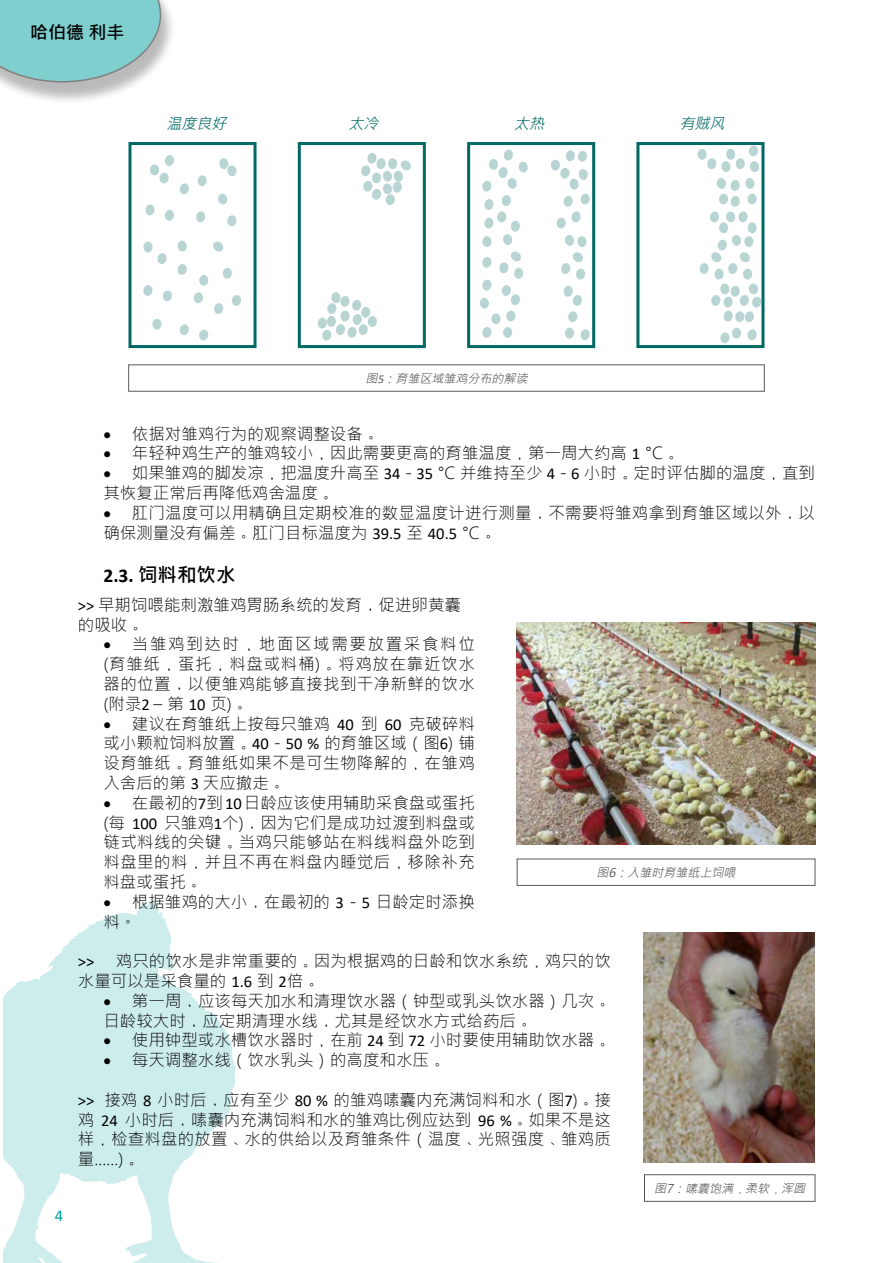
<style>
.page{position:relative;width:893px;height:1263px;background:#fff}
.page>*{position:absolute;margin:0;border:0;box-sizing:border-box;transform-origin:0 0}
.t1{font:19.5px "Microsoft Jheng Hei UI Bold";color:#000}
.t2{font:18px "Microsoft Jheng Hei UI Bold";color:#000}
.t3{font:16.5px/19.8px "Microsoft Jheng Hei UI Light";color:#000}
.t4{font:16.5px "Calibri";color:#000}
.t5{font:16.5px "Calibri";color:#009fa0}
.t6{font:italic 15px "Microsoft Jheng Hei UI Regular";color:#006963}
.t7{font:italic 12px "Microsoft Jheng Hei UI Regular";color:#5a5a59}
.s1{font-family:"Calibri"}
.s2{font-family:"Calibri";font-weight:700}
</style>
<div class="page">
<div style="left:0;top:0;width:176px;height:105px;background:#000;opacity:.55"></div>
<svg style="left:0;top:0;width:161px;height:83px;background:#8acccc"></svg>
<svg style="left:3px;top:731px;width:549px;height:532px"></svg>
<svg style="left:35px;top:1173px;width:117px;height:90px"></svg>
<div style="left:128px;top:142px;width:129px;height:206px;border:3px solid #006963"></div>
<svg style="left:150px;top:164px;width:9px;height:11px"></svg>
<svg style="left:179px;top:183px;width:10px;height:12px"></svg>
<svg style="left:165px;top:155px;width:9px;height:11px"></svg>
<svg style="left:197px;top:175px;width:10px;height:11px"></svg>
<svg style="left:159px;top:172px;width:10px;height:12px"></svg>
<svg style="left:145px;top:204px;width:10px;height:12px"></svg>
<svg style="left:165px;top:210px;width:9px;height:11px"></svg>
<svg style="left:196px;top:211px;width:10px;height:12px"></svg>
<div style="left:143px;top:242px;width:9px;height:10px;background:#b8d4d3;border-radius:50%"></div>
<svg style="left:177px;top:264px;width:10px;height:11px"></svg>
<svg style="left:177px;top:240px;width:10px;height:12px"></svg>
<svg style="left:213px;top:241px;width:11px;height:11px"></svg>
<svg style="left:157px;top:253px;width:10px;height:11px"></svg>
<svg style="left:143px;top:285px;width:10px;height:11px"></svg>
<svg style="left:162px;top:290px;width:10px;height:12px"></svg>
<div style="left:152px;top:319px;width:10px;height:11px;background:#b8d4d3;border-radius:50%"></div>
<svg style="left:214px;top:303px;width:10px;height:11px"></svg>
<div style="left:199px;top:275px;width:10px;height:11px;background:#b8d4d3;border-radius:50%"></div>
<svg style="left:232px;top:295px;width:9px;height:11px"></svg>
<svg style="left:194px;top:292px;width:9px;height:11px"></svg>
<svg style="left:179px;top:324px;width:10px;height:11px"></svg>
<svg style="left:199px;top:329px;width:10px;height:12px"></svg>
<svg style="left:223px;top:268px;width:9px;height:11px"></svg>
<svg style="left:227px;top:215px;width:10px;height:11px"></svg>
<svg style="left:218px;top:193px;width:10px;height:12px"></svg>
<svg style="left:219px;top:158px;width:18px;height:19px"></svg>
<div style="left:298px;top:142px;width:128px;height:206px;border:3px solid #006963"></div>
<svg style="left:368px;top:316px;width:9px;height:11px"></svg>
<svg style="left:317px;top:317px;width:10px;height:12px"></svg>
<svg style="left:322px;top:292px;width:46px;height:49px"></svg>
<div style="left:361px;top:307px;width:9px;height:11px;background:#b8d4d3;border-radius:50%"></div>
<svg style="left:361px;top:152px;width:50px;height:53px"></svg>
<div style="left:467px;top:142px;width:128px;height:206px;border:3px solid #006963"></div>
<div style="left:551px;top:160px;width:9px;height:11px;background:#b8d4d3;border-radius:50%"></div>
<svg style="left:577px;top:236px;width:9px;height:11px"></svg>
<svg style="left:480px;top:297px;width:9px;height:12px"></svg>
<svg style="left:499px;top:251px;width:22px;height:23px"></svg>
<svg style="left:561px;top:252px;width:23px;height:22px"></svg>
<svg style="left:482px;top:257px;width:10px;height:11px"></svg>
<svg style="left:482px;top:279px;width:10px;height:12px"></svg>
<svg style="left:491px;top:313px;width:9px;height:11px"></svg>
<div style="left:514px;top:268px;width:9px;height:11px;background:#b8d4d3;border-radius:50%"></div>
<div style="left:576px;top:268px;width:9px;height:12px;background:#b8d4d3;border-radius:50%"></div>
<svg style="left:580px;top:329px;width:10px;height:11px"></svg>
<svg style="left:501px;top:285px;width:19px;height:37px"></svg>
<svg style="left:563px;top:285px;width:19px;height:37px"></svg>
<svg style="left:482px;top:327px;width:10px;height:11px"></svg>
<div style="left:503px;top:327px;width:9px;height:11px;background:#b8d4d3;border-radius:50%"></div>
<div style="left:565px;top:327px;width:9px;height:12px;background:#b8d4d3;border-radius:50%"></div>
<svg style="left:565px;top:235px;width:9px;height:11px"></svg>
<svg style="left:482px;top:149px;width:46px;height:96px"></svg>
<svg style="left:556px;top:150px;width:34px;height:79px"></svg>
<div style="left:636px;top:142px;width:128px;height:206px;border:3px solid #006963"></div>
<svg style="left:726px;top:149px;width:9px;height:11px"></svg>
<svg style="left:698px;top:149px;width:9px;height:11px"></svg>
<div style="left:735px;top:158px;width:10px;height:11px;background:#b8d4d3;border-radius:50%"></div>
<svg style="left:707px;top:158px;width:9px;height:11px"></svg>
<div style="left:744px;top:236px;width:9px;height:11px;background:#b8d4d3;border-radius:50%"></div>
<svg style="left:748px;top:222px;width:9px;height:11px"></svg>
<svg style="left:719px;top:222px;width:9px;height:11px"></svg>
<div style="left:743px;top:268px;width:9px;height:12px;background:#b8d4d3;border-radius:50%"></div>
<svg style="left:714px;top:268px;width:10px;height:12px"></svg>
<svg style="left:747px;top:329px;width:10px;height:11px"></svg>
<svg style="left:720px;top:332px;width:10px;height:12px"></svg>
<svg style="left:711px;top:283px;width:51px;height:39px"></svg>
<div style="left:732px;top:327px;width:9px;height:12px;background:#b8d4d3;border-radius:50%"></div>
<svg style="left:699px;top:235px;width:51px;height:39px"></svg>
<svg style="left:710px;top:178px;width:47px;height:45px"></svg>
<svg style="left:748px;top:145px;width:11px;height:27px"></svg>
<svg style="left:721px;top:161px;width:10px;height:11px"></svg>
<img style="left:517px;top:623px;width:298px;height:222px">
<img style="left:644px;top:933px;width:171px;height:229px">
<div style="left:644px;top:1174px;width:171px;height:27px;border:1px solid #5a5a59"></div>
<p class="t2" style="left:30px;top:21px;width:96px">哈伯德 利丰</p>
<p class="t6" style="left:166px;top:114px;width:66px">温度良好</p>
<p class="t6" style="left:348px;top:114px;width:36px">太冷</p>
<p class="t6" style="left:514px;top:114px;width:36px">太热</p>
<p class="t6" style="left:680px;top:114px;width:51px">有贼风</p>
<p class="t7" style="left:365px;top:371px;width:167px">图<span class="s1">5</span>：育雏区域雏鸡分布的解读</p>
<p class="t3" style="left:103px;top:424px;width:277px">• 依据对雏鸡行为的观察调整设备。</p>
<p class="t3" style="left:103px;top:443px;width:578px">• 年轻种鸡生产的雏鸡较小，因此需要更高的育雏温度，第一周大约高 <span class="s1">1</span> °C。</p>
<p class="t3" style="left:103px;top:463px;width:713px">• 如果雏鸡的脚发凉，把温度升高至 <span class="s1">34</span> - <span class="s1">35</span> °C 并维持至少 <span class="s1">4</span> - <span class="s1">6</span> 小时。定时评估脚的温度，直到其恢复正常后再降低鸡舍温度。</p>
<p class="t3" style="left:103px;top:503px;width:713px">• 肛门温度可以用精确且定期校准的数显温度计进行测量，不需要将雏鸡拿到育雏区域以外，以确保测量没有偏差。肛门目标温度为 <span class="s1">39.5</span> 至 <span class="s1">40.5</span> °C。</p>
<p class="t1" style="left:103px;top:563px;width:134px"><span class="s2">2.3.</span> 饲料和饮水</p>
<p class="t3" style="left:78px;top:595px;width:385px"><span class="s1">&gt;&gt;</span> 早期饲喂能刺激雏鸡胃肠系统的发育，促进卵黄囊的吸收。</p>
<p class="t3" style="left:103px;top:634px;width:373px;text-align:justify">• 当雏鸡到达时，地面区域需要放置采食料位(育雏纸，蛋托，料盘或料桶)。将鸡放在靠近饮水器的位置，以便雏鸡能够直接找到干净新鲜的饮水(附录<span class="s1">2</span> – 第 <span class="s1">10</span> 页)。</p>
<p class="t3" style="left:103px;top:713px;width:373px;text-align:justify">• 建议在育雏纸上按每只雏鸡 <span class="s1">40</span> 到 <span class="s1">60</span> 克破碎料或小颗粒饲料放置。<span class="s1">40</span> - <span class="s1">50 %</span> 的育雏区域（图<span class="s1">6</span>) 铺设育雏纸。育雏纸如果不是可生物降解的，在雏鸡入舍后的第 <span class="s1">3</span> 天应撤走。</p>
<p class="t3" style="left:103px;top:793px;width:373px;text-align:justify">• 在最初的<span class="s1">7</span>到 <span class="s1">10</span> 日龄应该使用辅助采食盘或蛋托(每 <span class="s1">100</span> 只雏鸡<span class="s1">1</span>个)，因为它们是成功过渡到料盘或链式料线的关键。当鸡只能够站在料线料盘外吃到料盘里的料，并且不再在料盘内睡觉后，移除补充料盘或蛋托。</p>
<p class="t3" style="left:103px;top:892px;width:373px">• 根据雏鸡的大小，在最初的 <span class="s1">3</span> - <span class="s1">5</span> 日龄定时添换料。</p>
<p class="t4" style="left:78px;top:950px;width:18px">&gt;&gt;</p>
<p class="t7" style="left:597px;top:865px;width:144px">图6：入雏时育雏纸上饲喂</p>
<p class="t3" style="left:78px;top:951px;width:534px;text-indent:38px">鸡只的饮水是非常重要的。因为根据鸡的日龄和饮水系统，鸡只的饮水量可以是采食量的 <span class="s1">1.6</span> 到 <span class="s1">2</span>倍。</p>
<p class="t3" style="left:103px;top:991px;width:509px">• 第一周，应该每天加水和清理饮水器（钟型或乳头饮水器）几次。日龄较大时，应定期清理水线，尤其是经饮水方式给药后。</p>
<p class="t3" style="left:103px;top:1030px;width:509px">• 使用钟型或水槽饮水器时，在前 <span class="s1">24</span> 到 <span class="s1">72</span> 小时要使用辅助饮水器。</p>
<p class="t3" style="left:103px;top:1050px;width:343px">• 每天调整水线（饮水乳头）的高度和水压。</p>
<p class="t3" style="left:78px;top:1090px;width:534px;text-align:justify"><span class="s1">&gt;&gt;</span> 接鸡 <span class="s1">8</span> 小时后，应有至少 <span class="s1">80 %</span> 的雏鸡嗉囊内充满饲料和水（图<span class="s1">7</span>)。接鸡 <span class="s1">24</span> 小时后，嗉囊内充满饲料和水的雏鸡比例应达到 <span class="s1">96 %</span>。如果不是这样，检查料盘的放置、水的供给以及育雏条件（温度、光照强度、雏鸡质量……)。</p>
<p class="t5" style="left:55px;top:1204px;width:10px">4</p>
<p class="t7" style="left:654px;top:1181px;width:156px">图7：嗉囊饱满，柔软，浑圆</p>
</div>
